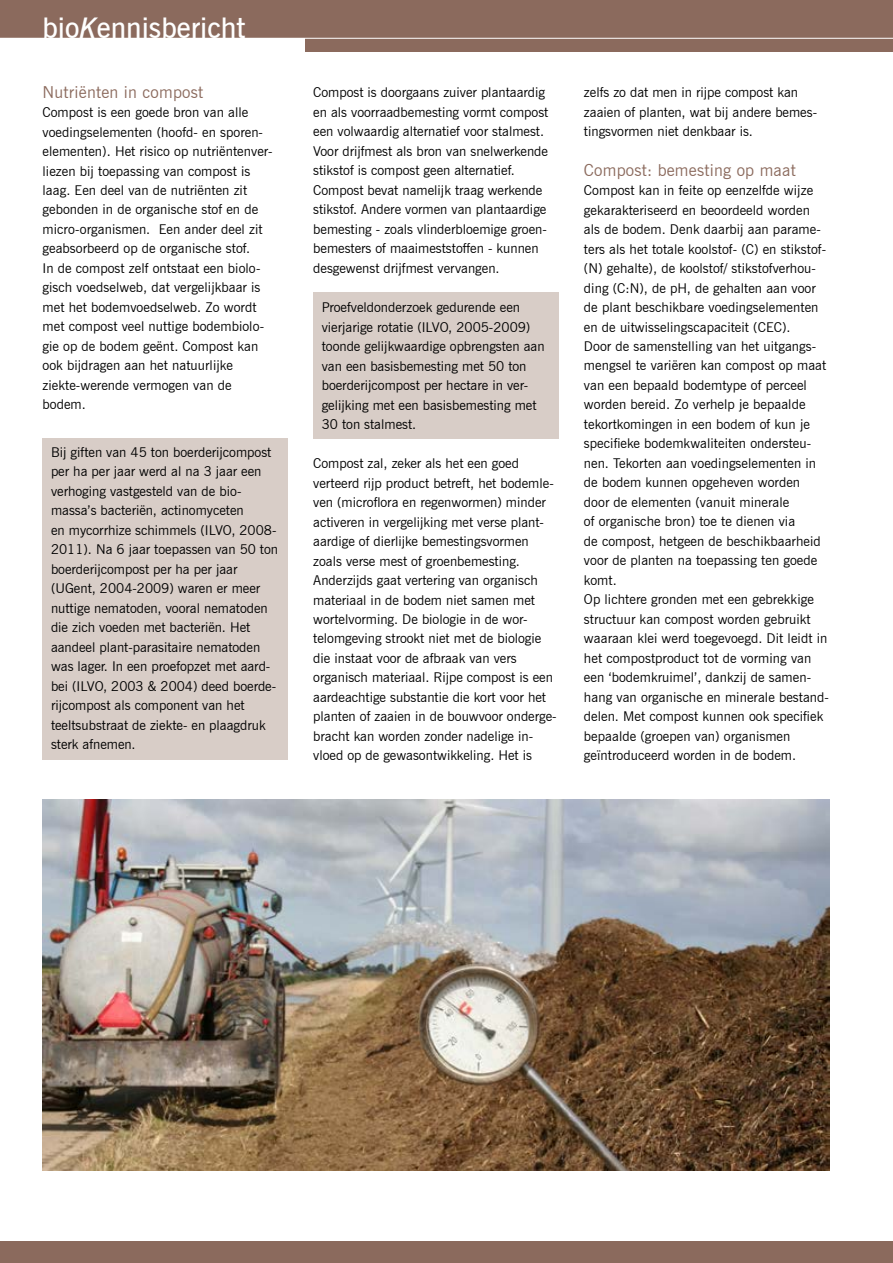
<style>
.page{position:relative;width:893px;height:1263px;background:#fff}
.page>*{position:absolute;margin:0;border:0;box-sizing:border-box;transform-origin:0 0}
.t1{font:600 28.5px "News Gothic BT";color:#fff}
.t2{font:16.5px "News Gothic BT";letter-spacing:.015em;color:#8b6a5d}
.t3{font:13.5px/19.5px "News Gothic BT";color:#000}
.s1{font-style:italic}
</style>
<div class="page">
<div style="left:0;top:0;width:893px;height:51px;background:#8b6a5d"></div>
<hr style="left:0;top:38px;width:893px;height:1px;background:#fff">
<div style="left:0;top:1242px;width:893px;height:21px;background:#8b6a5d"></div>
<div style="left:0;top:38px;width:304px;height:24px;background:#fff"></div>
<div style="left:43px;top:438px;width:245px;height:322px;background:#d8cdc7"></div>
<div style="left:313px;top:292px;width:245px;height:147px;background:#d8cdc7"></div>
<img style="left:43px;top:800px;width:786px;height:370px">
<h1 class="t1" style="left:43px;top:11px;width:205px">bio<span class="s1">K</span>ennisbericht</h1>
<p class="t2" style="left:43px;top:82px;width:162px">Nutriënten in compost</p>
<p class="t3" style="left:43px;top:102px;width:232px">Compost is een goede bron van alle voedingselementen (hoofd- en sporen&shy;elementen). Het risico op nutriëntenver&shy;liezen bij toepassing van compost is laag. Een deel van de nutriënten zit gebonden in de organische stof en de micro-organismen. Een ander deel zit geabsorbeerd op de organische stof.<br>In de compost zelf ontstaat een biolo&shy;gisch voedselweb, dat vergelijkbaar is met het bodemvoedselweb. Zo wordt met compost veel nuttige bodembiolo&shy;gie op de bodem geënt. Compost kan ook bijdragen aan het natuurlijke ziekte-werende vermogen van de bodem.</p>
<p class="t3" style="left:51px;top:442px;width:229px">Bij giften van 45 ton boerderijcompost per ha per jaar werd al na 3 jaar een verhoging vastgesteld van de bio&shy;massa’s bacteriën, actinomyceten<br>en mycorrhize schimmels (ILVO, 2008- 2011). Na 6 jaar toepassen van 50 ton boerderijcompost per ha per jaar (UGent, 2004-2009) waren er meer nuttige nematoden, vooral nematoden die zich voeden met bacteriën. Het aandeel plant-parasitaire nematoden was lager. In een proefopzet met aard&shy;bei (ILVO, 2003 &amp; 2004) deed boerde&shy;rijcompost als component van het teeltsubstraat de ziekte- en plaagdruk sterk afnemen.</p>
<p class="t3" style="left:313px;top:83px;width:237px">Compost is doorgaans zuiver plantaardig en als voorraadbemesting vormt compost een volwaardig alternatief voor stalmest.<br>Voor drijfmest als bron van snelwerkende stikstof is compost geen alternatief.<br>Compost bevat namelijk traag werkende stikstof. Andere vormen van plantaardige bemesting - zoals vlinderbloemige groen&shy;bemesters of maaimeststoffen - kunnen desgewenst drijfmest vervangen.</p>
<p class="t3" style="left:322px;top:297px;width:224px">Proefveldonderzoek gedurende een vierjarige rotatie (ILVO, 2005-2009) toonde gelijkwaardige opbrengsten aan van een basisbemesting met 50 ton boerderijcompost per hectare in ver&shy;gelijking met een basisbemesting met 30 ton stalmest.</p>
<p class="t3" style="left:313px;top:453px;width:245px">Compost zal, zeker als het een goed verteerd rijp product betreft, het bodemle&shy;ven (microflora en regenwormen) minder activeren in vergelijking met verse plant&shy;aardige of dierlijke bemestingsvormen zoals verse mest of groenbemesting.<br>Anderzijds gaat vertering van organisch materiaal in de bodem niet samen met wortelvorming. De biologie in de wor&shy;telomgeving strookt niet met de biologie die instaat voor de afbraak van vers organisch materiaal. Rijpe compost is een aardeachtige substantie die kort voor het planten of zaaien in de bouwvoor onderge&shy;bracht kan worden zonder nadelige in&shy;vloed op de gewasontwikkeling. Het is</p>
<p class="t3" style="left:584px;top:83px;width:235px">zelfs zo dat men in rijpe compost kan zaaien of planten, wat bij andere bemes&shy;tingsvormen niet denkbaar is.</p>
<p class="t2" style="left:584px;top:160px;width:213px">Compost: bemesting op maat</p>
<p class="t3" style="left:584px;top:180px;width:247px">Compost kan in feite op eenzelfde wijze gekarakteriseerd en beoordeeld worden als de bodem. Denk daarbij aan parame&shy;ters als het totale koolstof- (C) en stikstof-(N) gehalte), de koolstof/ stikstofverhou&shy;ding (C:N), de pH, de gehalten aan voor de plant beschikbare voedingselementen en de uitwisselingscapaciteit (CEC).<br>Door de samenstelling van het uitgangs&shy;mengsel te variëren kan compost op maat van een bepaald bodemtype of perceel worden bereid. Zo verhelp je bepaalde tekortkomingen in een bodem of kun je specifieke bodemkwaliteiten ondersteu&shy;nen. Tekorten aan voedingselementen in de bodem kunnen opgeheven worden<br>door de elementen (vanuit minerale<br>of organische bron) toe te dienen via<br>de compost, hetgeen de beschikbaarheid voor de planten na toepassing ten goede komt.<br>Op lichtere gronden met een gebrekkige structuur kan compost worden gebruikt waaraan klei werd toegevoegd. Dit leidt in het compostproduct tot de vorming van een ‘bodemkruimel’, dankzij de samen&shy;hang van organische en minerale bestand&shy;delen. Met compost kunnen ook specifiek bepaalde (groepen van) organismen geïntroduceerd worden in de bodem.</p>
</div>
